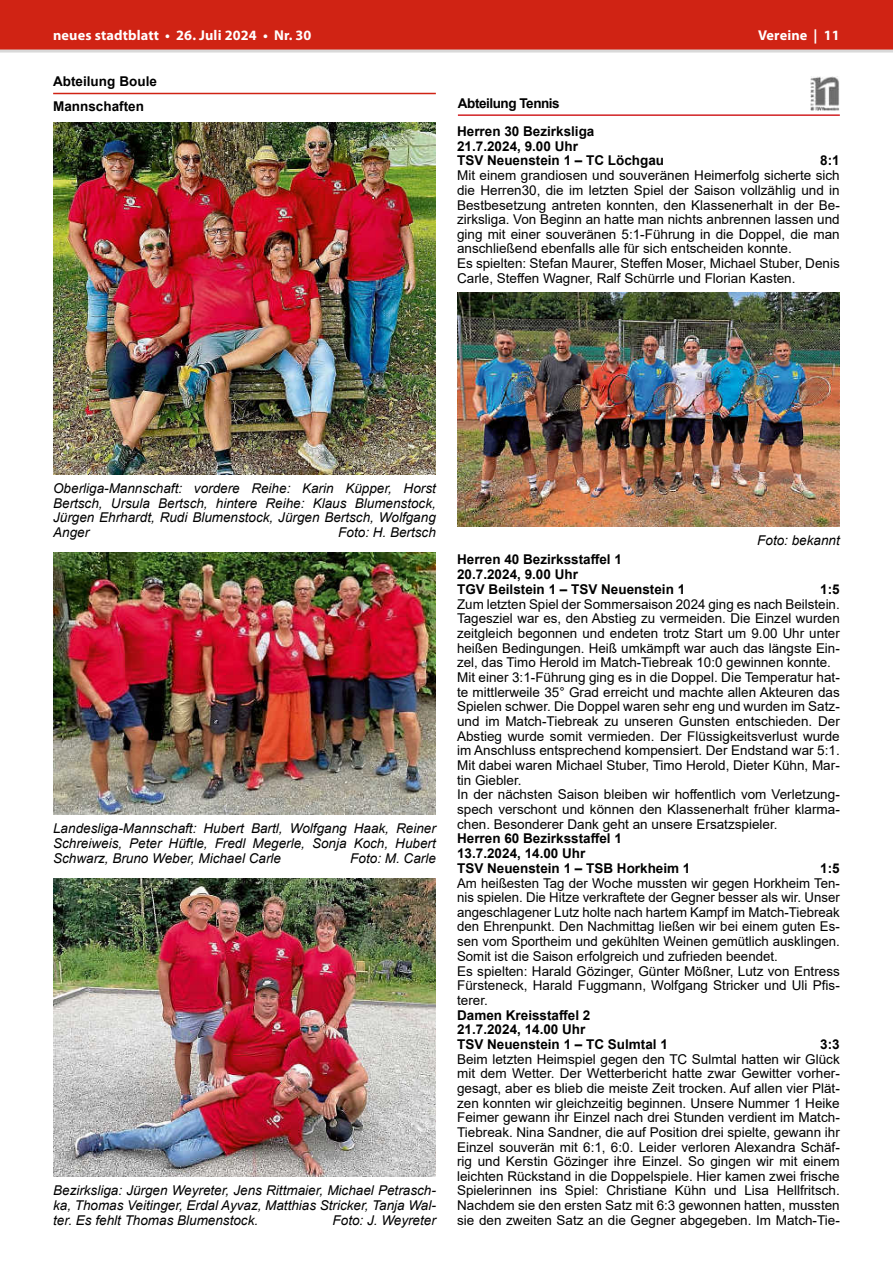
<style>
.page{position:relative;width:893px;height:1263px;background:#fff}
.page>*{position:absolute;margin:0;border:0;box-sizing:border-box;transform-origin:0 0}
.t1{font:700 14.25px "Myriad Pro";letter-spacing:.01em;color:#fff}
.t2{font:13.5px/14.7px "Arial";color:#000}
.t3{font:italic 13.5px/14.7px "Arial";color:#000;text-align:justify}
.t4{font:700 13.5px/14.7px "Arial";color:#000}
</style>
<div class="page">
<div style="left:0;top:0;width:893px;height:51px;background:#d02314"></div>
<hr style="left:0;top:50px;width:893px;height:3px;background:#d9d9d9">
<hr style="left:53px;top:93px;width:383px;height:1px;background:#d02314">
<img style="left:53px;top:122px;width:383px;height:352px">
<img style="left:53px;top:552px;width:383px;height:262px">
<img style="left:53px;top:878px;width:383px;height:298px">
<hr style="left:458px;top:114px;width:382px;height:2px;background:#d22124">
<img style="left:810px;top:77px;width:30px;height:33px">
<img style="left:457px;top:293px;width:383px;height:233px">
<p class="t1" style="left:53px;top:26px;width:260px">neues stadtblatt • 26. Juli 2024 • Nr. 30</p>
<p class="t1" style="left:758px;top:26px;width:83px">Vereine | 11</p>
<p class="t4" style="left:53px;top:69px;width:105px;line-height:24.6px">Abteilung Boule<br>Mannschaften</p>
<p class="t4" style="left:457px;top:90px;width:139px;line-height:27.9px">Abteilung Tennis<br>Herren 30 Bezirksliga</p>
<p class="t4" style="left:457px;top:139px;width:209px">21.7.2024, 9.00 Uhr<br>TSV Neuenstein 1 – TC Löchgau</p>
<p class="t4" style="left:820px;top:154px;width:21px">8:1</p>
<p class="t2" style="left:457px;top:168px;width:384px">Mit einem grandiosen und souveränen Heimerfolg sicherte sich die Herren30, die im letzten Spiel der Saison vollzählig und in Bestbesetzung antreten konnten, den Klassenerhalt in der Be&shy;zirksliga. Von Beginn an hatte man nichts anbrennen lassen und ging mit einer souveränen 5:1-Führung in die Doppel, die man anschließend ebenfalls alle für sich entscheiden konnte.<br>Es spielten: Stefan Maurer, Steffen Moser, Michael Stuber, Denis Carle, Steffen Wagner, Ralf Schürrle und Florian Kasten.</p>
<p class="t3" style="left:53px;top:481px;width:384px">Oberliga-Mannschaft: vordere Reihe: Karin Küpper, Horst Bertsch, Ursula Bertsch, hintere Reihe: Klaus Blumenstock, Jürgen Ehrhardt, Rudi Blumenstock, Jürgen Bertsch, Wolfgang Anger</p>
<p class="t3" style="left:338px;top:525px;width:99px">Foto: H. Bertsch</p>
<p class="t3" style="left:53px;top:821px;width:384px">Landesliga-Mannschaft: Hubert Bartl, Wolfgang Haak, Reiner Schreiweis, Peter Hüftle, Fredl Megerle, Sonja Koch, Hubert Schwarz, Bruno Weber, Michael Carle</p>
<p class="t3" style="left:350px;top:851px;width:87px">Foto: M. Carle</p>
<p class="t3" style="left:53px;top:1183px;width:384px">Bezirksliga: Jürgen Weyreter, Jens Rittmaier, Michael Petrasch&shy;ka, Thomas Veitinger, Erdal Ayvaz, Matthias Stricker, Tanja Wal&shy;ter. Es fehlt Thomas Blumenstock.</p>
<p class="t3" style="left:333px;top:1213px;width:105px">Foto: J. Weyreter</p>
<p class="t3" style="left:757px;top:533px;width:84px">Foto: bekannt</p>
<p class="t4" style="left:457px;top:552px;width:230px">Herren 40 Bezirksstaffel 1<br>20.7.2024, 9.00 Uhr<br>TGV Beilstein 1 – TSV Neuenstein 1</p>
<p class="t4" style="left:820px;top:582px;width:21px">1:5</p>
<p class="t2" style="left:457px;top:596px;width:384px">Zum letzten Spiel der Sommersaison 2024 ging es nach Beilstein.<br>Tagesziel war es, den Abstieg zu vermeiden. Die Einzel wurden zeitgleich begonnen und endeten trotz Start um 9.00 Uhr unter heißen Bedingungen. Heiß umkämpft war auch das längste Ein&shy;zel, das Timo Herold im Match-Tiebreak 10:0 gewinnen konnte.<br>Mit einer 3:1-Führung ging es in die Doppel. Die Temperatur hat&shy;te mittlerweile 35° Grad erreicht und machte allen Akteuren das Spielen schwer. Die Doppel waren sehr eng und wurden im Satz&shy;und im Match-Tiebreak zu unseren Gunsten entschieden. Der Abstieg wurde somit vermieden. Der Flüssigkeitsverlust wurde im Anschluss entsprechend kompensiert. Der Endstand war 5:1.<br>Mit dabei waren Michael Stuber, Timo Herold, Dieter Kühn, Mar&shy;tin Giebler.<br>In der nächsten Saison bleiben wir hoffentlich vom Verletzung&shy;spech verschont und können den Klassenerhalt früher klarma&shy;chen. Besonderer Dank geht an unsere Ersatzspieler.</p>
<p class="t4" style="left:457px;top:831px;width:235px">Herren 60 Bezirksstaffel 1<br>13.7.2024, 14.00 Uhr<br>TSV Neuenstein 1 – TSB Horkheim 1</p>
<p class="t4" style="left:820px;top:861px;width:21px">1:5</p>
<p class="t2" style="left:457px;top:875px;width:384px">Am heißesten Tag der Woche mussten wir gegen Horkheim Ten&shy;nis spielen. Die Hitze verkraftete der Gegner besser als wir. Unser angeschlagener Lutz holte nach hartem Kampf im Match-Tiebreak den Ehrenpunkt. Den Nachmittag ließen wir bei einem guten Es&shy;sen vom Sportheim und gekühlten Weinen gemütlich ausklingen.<br>Somit ist die Saison erfolgreich und zufrieden beendet.<br>Es spielten: Harald Gözinger, Günter Mößner, Lutz von Entress Fürsteneck, Harald Fuggmann, Wolfgang Stricker und Uli Pfis&shy;terer.</p>
<p class="t4" style="left:457px;top:1007px;width:212px">Damen Kreisstaffel 2<br>21.7.2024, 14.00 Uhr<br>TSV Neuenstein 1 – TC Sulmtal 1</p>
<p class="t4" style="left:820px;top:1037px;width:21px">3:3</p>
<p class="t2" style="left:457px;top:1052px;width:384px;text-align:justify">Beim letzten Heimspiel gegen den TC Sulmtal hatten wir Glück mit dem Wetter. Der Wetterbericht hatte zwar Gewitter vorher&shy;gesagt, aber es blieb die meiste Zeit trocken. Auf allen vier Plät&shy;zen konnten wir gleichzeitig beginnen. Unsere Nummer 1 Heike Feimer gewann ihr Einzel nach drei Stunden verdient im Match-Tiebreak. Nina Sandner, die auf Position drei spielte, gewann ihr Einzel souverän mit 6:1, 6:0. Leider verloren Alexandra Schäf&shy;rig und Kerstin Gözinger ihre Einzel. So gingen wir mit einem leichten Rückstand in die Doppelspiele. Hier kamen zwei frische Spielerinnen ins Spiel: Christiane Kühn und Lisa Hellfritsch.<br>Nachdem sie den ersten Satz mit 6:3 gewonnen hatten, mussten sie den zweiten Satz an die Gegner abgegeben. Im Match-Tie-</p>
</div>
